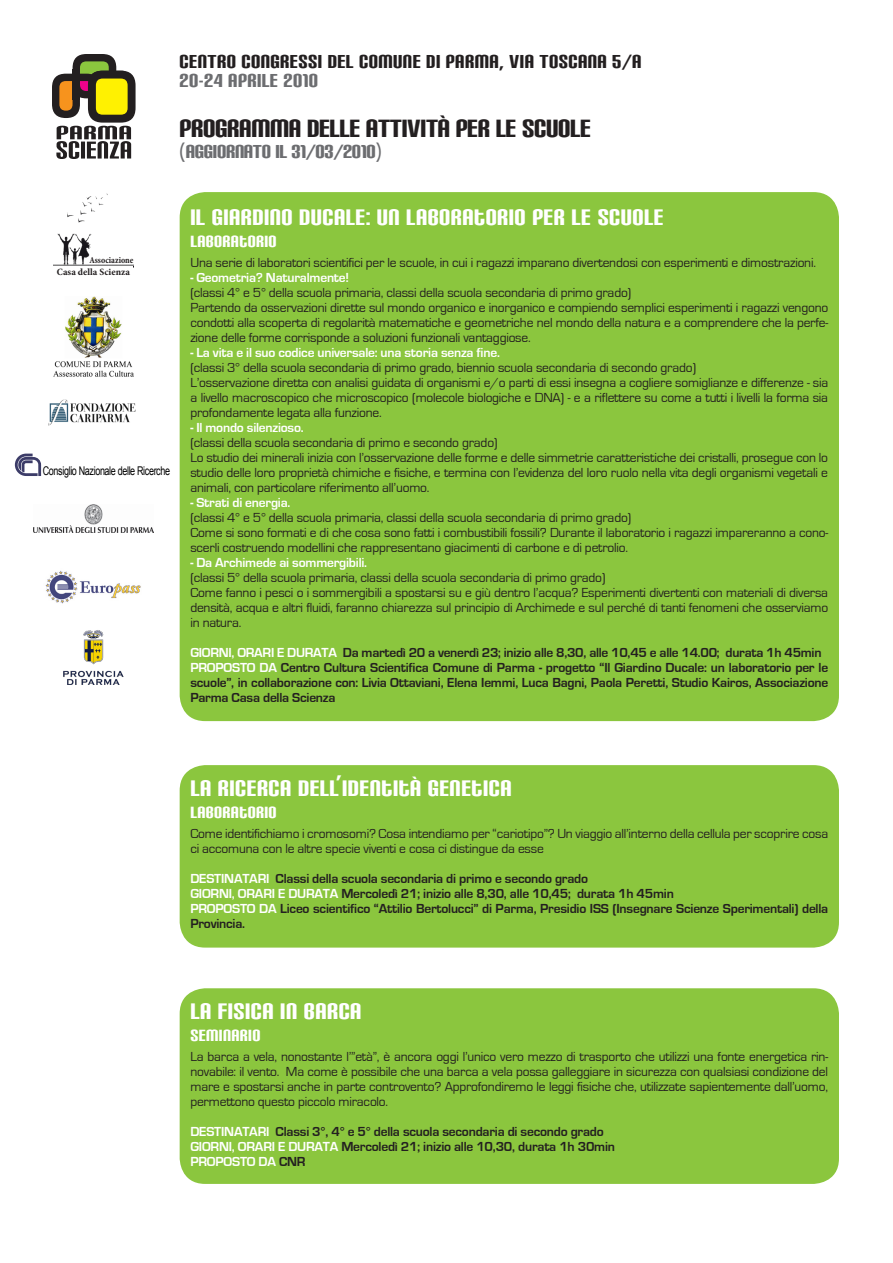
<style>
.page{position:relative;width:893px;height:1263px;background:#fff}
.page>*{position:absolute;margin:0;border:0;box-sizing:border-box;transform-origin:0 0}
.t1{font:30px "Carbon Block";letter-spacing:-.01em;color:#231f20}
.t2{font:27px "Carbon Block";letter-spacing:.02em;color:#fff}
.t3{font:22.5px "Carbon Block";letter-spacing:.02em;color:#231f20}
.t4{font:22.5px "Carbon Block";letter-spacing:-.01em;color:#6c6d70}
.t5{font:22.5px "Carbon Block";letter-spacing:.02em;color:#6c6d70}
.t6{font:19.5px "Carbon Block";letter-spacing:.02em;color:#fff}
.t7{font:13.5px/15px "Eurostile";letter-spacing:-.015em;color:#231f20;text-align:justify}
.t8{font:700 13.5px/15px "Eurostile";letter-spacing:-.015em;color:#231f20;text-align:justify}
.t9{font:700 13.5px "Eurostile";letter-spacing:-.015em;color:#fff}
.t10{font:12px "Arial";letter-spacing:-.04em;color:#000;scale:.75 1}
.t11{font:700 condensed 9.75px "Minion Pro";color:#231f20;scale:1.06 1}
.t12{font:700 condensed 9.3px "Minion Pro";color:#231f20;scale:.94 1}
.s1{color:#fff}
.s2{color:#231f20}
</style>
<div class="page">
<svg style="left:52px;top:54px;width:84px;height:105px"></svg>
<div style="left:180px;top:192px;width:659px;height:529px;background:#8bc63e;border-radius:26px"></div>
<div style="left:180px;top:988px;width:659px;height:196px;background:#8bc63e;border-radius:26px"></div>
<img style="left:53px;top:296px;width:81px;height:81px">
<img style="left:48px;top:399px;width:88px;height:27px">
<img style="left:53px;top:193px;width:81px;height:75px">
<div style="left:54px;top:266px;width:79px;height:10px;background:#fff"></div>
<div style="left:180px;top:765px;width:659px;height:182px;background:#8bc63e;border-radius:26px"></div>
<svg style="left:15px;top:454px;width:26px;height:22px"></svg>
<img style="left:33px;top:504px;width:121px;height:28px">
<img style="left:45px;top:570px;width:96px;height:34px">
<img style="left:63px;top:630px;width:61px;height:55px">
<p class="t3" style="left:180px;top:50px;width:463px">CENTRO CONGRESSI DEL COMUNE DI PARMA, VIA TOSCANA 5/A</p>
<p class="t5" style="left:180px;top:70px;width:140px">20-24 APRILE 2010</p>
<p class="t1" style="left:180px;top:114px;width:413px">PROGRAMMA DELLE ATTIVITÀ PER LE SCUOLE</p>
<p class="t4" style="left:180px;top:141px;width:204px">(AGGIORNATO IL 31/03/2010)</p>
<p class="t12" style="left:89px;top:254px;width:48px">Associazione</p>
<p class="t11" style="left:57px;top:265px;width:70px">Casa della Scienza</p>
<p class="t10" style="left:43px;top:463px;width:171px">Consiglio Nazionale delle Ricerche</p>
<p class="t2" style="left:190px;top:204px;width:475px">IL GIARDINO DUCALE: UN LABORATORIO PER LE SCUOLE</p>
<p class="t6" style="left:190px;top:232px;width:88px">LABORATORIO</p>
<p class="t7" style="left:190px;top:256px;width:627px">Una serie di laboratori scientifici per le scuole, in cui i ragazzi imparano divertendosi con esperimenti e dimostrazioni.</p>
<p class="t9" style="left:190px;top:270px;width:160px">- Geometria? Naturalmente!</p>
<p class="t7" style="left:190px;top:286px;width:442px">(classi 4° e 5° della scuola primaria, classi della scuola secondaria di primo grado)</p>
<p class="t7" style="left:190px;top:301px;width:639px">Partendo da osservazioni dirette sul mondo organico e inorganico e compiendo semplici esperimenti i ragazzi vengono condotti alla scoperta di regolarità matematiche e geometriche nel mondo della natura e a comprendere che la perfe&shy;zione delle forme corrisponde a soluzioni funzionali vantaggiose.</p>
<p class="t9" style="left:190px;top:345px;width:311px">- La vita e il suo codice universale: una storia senza fine.</p>
<p class="t7" style="left:190px;top:361px;width:507px">(classi 3° della scuola secondaria di primo grado, biennio scuola secondaria di secondo grado)</p>
<p class="t7" style="left:190px;top:376px;width:639px">L’osservazione diretta con analisi guidata di organismi e/o parti di essi insegna a cogliere somiglianze e differenze - sia a livello macroscopico che microscopico (molecole biologiche e DNA) - e a riflettere su come a tutti i livelli la forma sia profondamente legata alla funzione.</p>
<p class="t9" style="left:190px;top:420px;width:115px">- Il mondo silenzioso.</p>
<p class="t7" style="left:190px;top:436px;width:309px">(classi della scuola secondaria di primo e secondo grado)</p>
<p class="t7" style="left:190px;top:451px;width:639px">Lo studio dei minerali inizia con l’osservazione delle forme e delle simmetrie caratteristiche dei cristalli, prosegue con lo studio delle loro proprietà chimiche e fisiche, e termina con l’evidenza del loro ruolo nella vita degli organismi vegetali e animali, con particolare riferimento all’uomo.</p>
<p class="t9" style="left:190px;top:495px;width:102px">- Strati di energia.</p>
<p class="t7" style="left:190px;top:511px;width:442px">(classi 4° e 5° della scuola primaria, classi della scuola secondaria di primo grado)</p>
<p class="t7" style="left:190px;top:526px;width:639px">Come si sono formati e di che cosa sono fatti i combustibili fossili? Durante il laboratorio i ragazzi impareranno a cono&shy;scerli costruendo modellini che rappresentano giacimenti di carbone e di petrolio.</p>
<p class="t9" style="left:190px;top:555px;width:178px">- Da Archimede ai sommergibili.</p>
<p class="t7" style="left:190px;top:571px;width:417px">(classi 5° della scuola primaria, classi della scuola secondaria di primo grado)</p>
<p class="t7" style="left:190px;top:586px;width:639px">Come fanno i pesci o i sommergibili a spostarsi su e giù dentro l’acqua? Esperimenti divertenti con materiali di diversa densità, acqua e altri fluidi, faranno chiarezza sul principio di Archimede e sul perché di tanti fenomeni che osserviamo in natura.</p>
<p class="t8" style="left:190px;top:646px;width:633px"><span class="s1">Giorni, orari e durata</span> Da martedì 20 a venerdì 23; inizio alle 8,30, alle 10,45 e alle 14.00; durata 1h 45min</p>
<p class="t8" style="left:190px;top:661px;width:639px"><span class="s1">PROPOSTO DA</span> Centro Cultura Scientifica Comune di Parma - progetto “Il Giardino Ducale: un laboratorio per le scuole”, in collaborazione con: Livia Ottaviani, Elena Iemmi, Luca Bagni, Paola Peretti, Studio Kairos, Associazione Parma Casa della Scienza</p>
<p class="t2" style="left:190px;top:775px;width:323px">LA RICERCA DELL’IDENTITÀ GENETICA</p>
<p class="t6" style="left:190px;top:803px;width:88px">LABORATORIO</p>
<p class="t7" style="left:190px;top:826px;width:639px">Come identifichiamo i cromosomi? Cosa intendiamo per “cariotipo”? Un viaggio all’interno della cellula per scoprire cosa ci accomuna con le altre specie viventi e cosa ci distingue da esse</p>
<p class="t8" style="left:190px;top:871px;width:399px"><span class="s1">Destinatari</span> Classi della scuola secondaria di primo e secondo grado</p>
<p class="t8" style="left:190px;top:886px;width:485px"><span class="s1">Giorni, orari e durata</span> Mercoledì 21; inizio alle 8,30, alle 10,45; durata 1h 45min</p>
<p class="t8" style="left:190px;top:901px;width:639px"><span class="s1">PROPOSTO DA</span> Liceo scientifico “Attilio Bertolucci” di Parma, Presidio ISS (Insegnare Scienze Sperimentali) della<br>Provincia.</p>
<p class="t2" style="left:190px;top:998px;width:172px">LA FISICA IN BARCA</p>
<p class="t6" style="left:190px;top:1026px;width:72px">SEMINARIO</p>
<p class="t7" style="left:190px;top:1050px;width:639px">La barca a vela, nonostante l’”età”, è ancora oggi l’unico vero mezzo di trasporto che utilizzi una fonte energetica rin&shy;novabile: il vento. Ma come è possibile che una barca a vela possa galleggiare in sicurezza con qualsiasi condizione del mare e spostarsi anche in parte controvento? Approfondiremo le leggi fisiche che, utilizzate sapientemente dall’uomo, permettono questo piccolo miracolo.</p>
<p class="t8" style="left:190px;top:1125px;width:415px"><span class="s1">Destinatari</span> Classi 3°, 4° e 5° della scuola secondaria di secondo grado</p>
<p class="t8" style="left:190px;top:1140px;width:426px"><span class="s1">Giorni, orari e durata</span> Mercoledì 21; inizio alle 10,30, durata 1h 30min</p>
<p class="t9" style="left:190px;top:1155px;width:115px">PROPOSTO DA <span class="s2">CNR</span></p>
</div>
